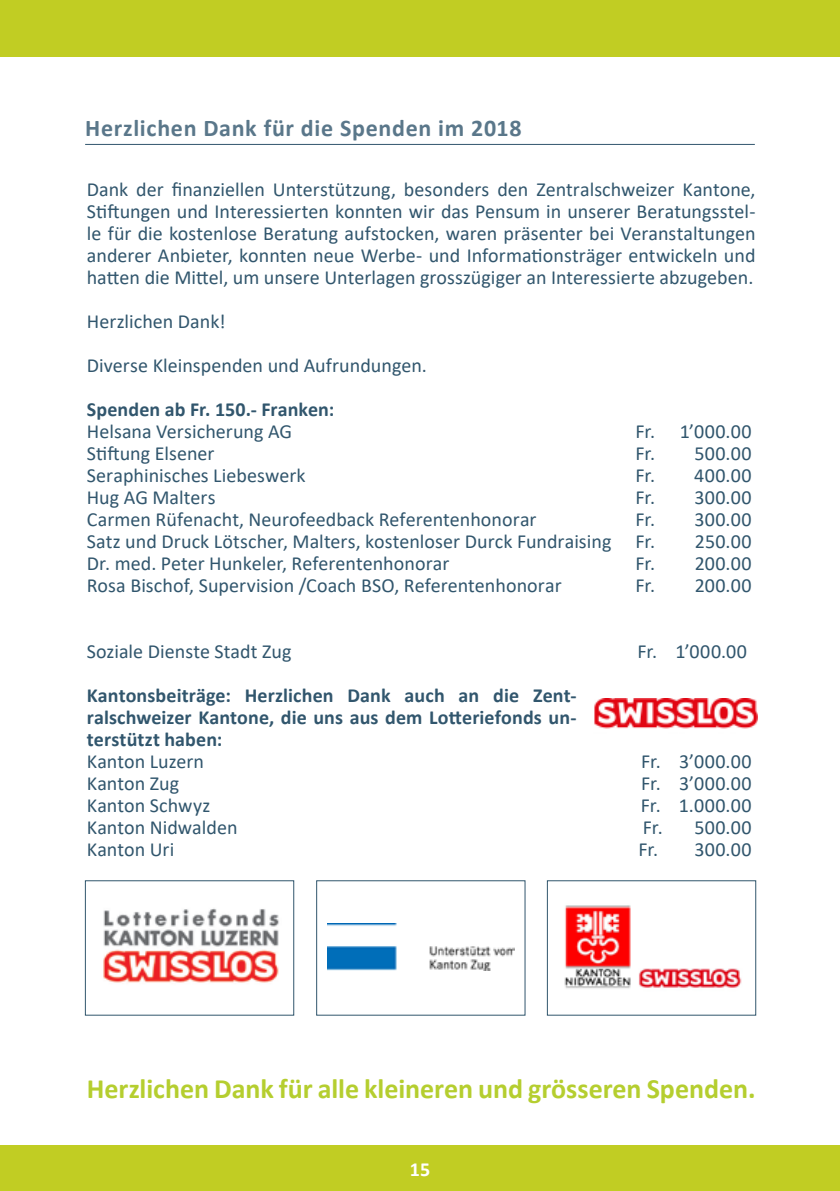
<style>
.page{position:relative;width:840px;height:1191px;background:#fff}
.page>*{position:absolute;margin:0;border:0;box-sizing:border-box;transform-origin:0 0}
.t1{font:700 28px "Calibri";letter-spacing:-.005em;color:#b5ce2f}
.t2{font:700 24px "Calibri";letter-spacing:.03em;color:#5a778a}
.t3{font:20px/22px "Calibri";color:#31566d;text-align:justify}
.t4{font:700 20px/22px "Calibri";letter-spacing:.005em;color:#31566d;text-align:justify}
.t5{font:700 20px "Calibri";color:#fff}
</style>
<div class="page">
<div style="left:0;top:0;width:839px;height:57px;background:#c1cd23"></div>
<div style="left:0;top:1145px;width:839px;height:46px;background:#c1cd23"></div>
<hr style="left:85px;top:144px;width:669px;height:1px;background:#31566d">
<img style="left:594px;top:698px;width:163px;height:31px">
<img style="left:327px;top:923px;width:187px;height:48px">
<img style="left:103px;top:908px;width:176px;height:75px">
<img style="left:564px;top:905px;width:178px;height:84px">
<div style="left:546px;top:880px;width:209px;height:135px;border:1px solid #31566d"></div>
<div style="left:316px;top:880px;width:209px;height:135px;border:1px solid #31566d"></div>
<div style="left:85px;top:880px;width:209px;height:135px;border:1px solid #31566d"></div>
<p class="t2" style="left:85px;top:111px;width:437px">Herzlichen Dank für die Spenden im 2018</p>
<p class="t3" style="left:87px;top:178px;width:670px">Dank der finanziellen Unterstützung, besonders den Zentralschweizer Kantone, Stiftungen und Interessierten konnten wir das Pensum in unserer Beratungsstel&shy;le für die kostenlose Beratung aufstocken, waren präsenter bei Veranstaltungen anderer Anbieter, konnten neue Werbe- und Informationsträger entwickeln und hatten die Mittel, um unsere Unterlagen grosszügiger an Interessierte abzugeben.</p>
<p class="t3" style="left:87px;top:310px;width:140px">Herzlichen Dank!</p>
<p class="t3" style="left:87px;top:354px;width:341px">Diverse Kleinspenden und Aufrundungen.</p>
<p class="t4" style="left:87px;top:398px;width:249px">Spenden ab Fr. 150.- Franken:</p>
<p class="t3" style="left:87px;top:420px;width:207px">Helsana Versicherung AG</p>
<p class="t3" style="left:635px;top:420px;width:118px">Fr. 1’000.00</p>
<p class="t3" style="left:87px;top:442px;width:129px">Stiftung Elsener</p>
<p class="t3" style="left:635px;top:442px;width:117px">Fr. 500.00</p>
<p class="t3" style="left:87px;top:464px;width:220px">Seraphinisches Liebeswerk</p>
<p class="t3" style="left:635px;top:464px;width:118px">Fr. 400.00</p>
<p class="t3" style="left:87px;top:486px;width:130px">Hug AG Malters</p>
<p class="t3" style="left:635px;top:486px;width:118px">Fr. 300.00</p>
<p class="t3" style="left:87px;top:508px;width:451px">Carmen Rüfenacht, Neurofeedback Referentenhonorar</p>
<p class="t3" style="left:635px;top:508px;width:21px">Fr.</p>
<p class="t3" style="left:694px;top:508px;width:59px">300.00</p>
<p class="t3" style="left:87px;top:530px;width:569px">Satz und Druck Lötscher, Malters, kostenloser Durck Fundraising Fr.</p>
<p class="t3" style="left:694px;top:530px;width:58px">250.00</p>
<p class="t3" style="left:87px;top:552px;width:364px">Dr. med. Peter Hunkeler, Referentenhonorar</p>
<p class="t3" style="left:635px;top:552px;width:21px">Fr.</p>
<p class="t3" style="left:694px;top:552px;width:58px">200.00</p>
<p class="t3" style="left:87px;top:574px;width:476px">Rosa Bischof, Supervision /Coach BSO, Referentenhonorar</p>
<p class="t3" style="left:635px;top:574px;width:118px">Fr. 200.00</p>
<p class="t3" style="left:87px;top:640px;width:206px">Soziale Dienste Stadt Zug</p>
<p class="t3" style="left:637px;top:640px;width:111px">Fr. 1’000.00</p>
<p class="t4" style="left:87px;top:684px;width:491px">Kantonsbeiträge: Herzlichen Dank auch an die Zent&shy;ralschweizer Kantone, die uns aus dem Lotteriefonds un&shy;terstützt haben:</p>
<p class="t3" style="left:87px;top:750px;width:119px">Kanton Luzern</p>
<p class="t3" style="left:640px;top:750px;width:112px">Fr. 3’000.00</p>
<p class="t3" style="left:87px;top:772px;width:94px">Kanton Zug</p>
<p class="t3" style="left:640px;top:772px;width:112px">Fr. 3’000.00</p>
<p class="t3" style="left:87px;top:794px;width:125px">Kanton Schwyz</p>
<p class="t3" style="left:640px;top:794px;width:112px">Fr. 1.000.00</p>
<p class="t3" style="left:87px;top:816px;width:152px">Kanton Nidwalden</p>
<p class="t3" style="left:642px;top:816px;width:21px">Fr.</p>
<p class="t3" style="left:694px;top:816px;width:59px">500.00</p>
<p class="t3" style="left:87px;top:838px;width:89px">Kanton Uri</p>
<p class="t3" style="left:638px;top:838px;width:21px">Fr.</p>
<p class="t3" style="left:694px;top:838px;width:59px">300.00</p>
<h1 class="t1" style="left:87px;top:1069px;width:669px">Herzlichen Dank für alle kleineren und grösseren Spenden.</h1>
<p class="t5" style="left:409px;top:1155px;width:22px">15</p>
</div>
